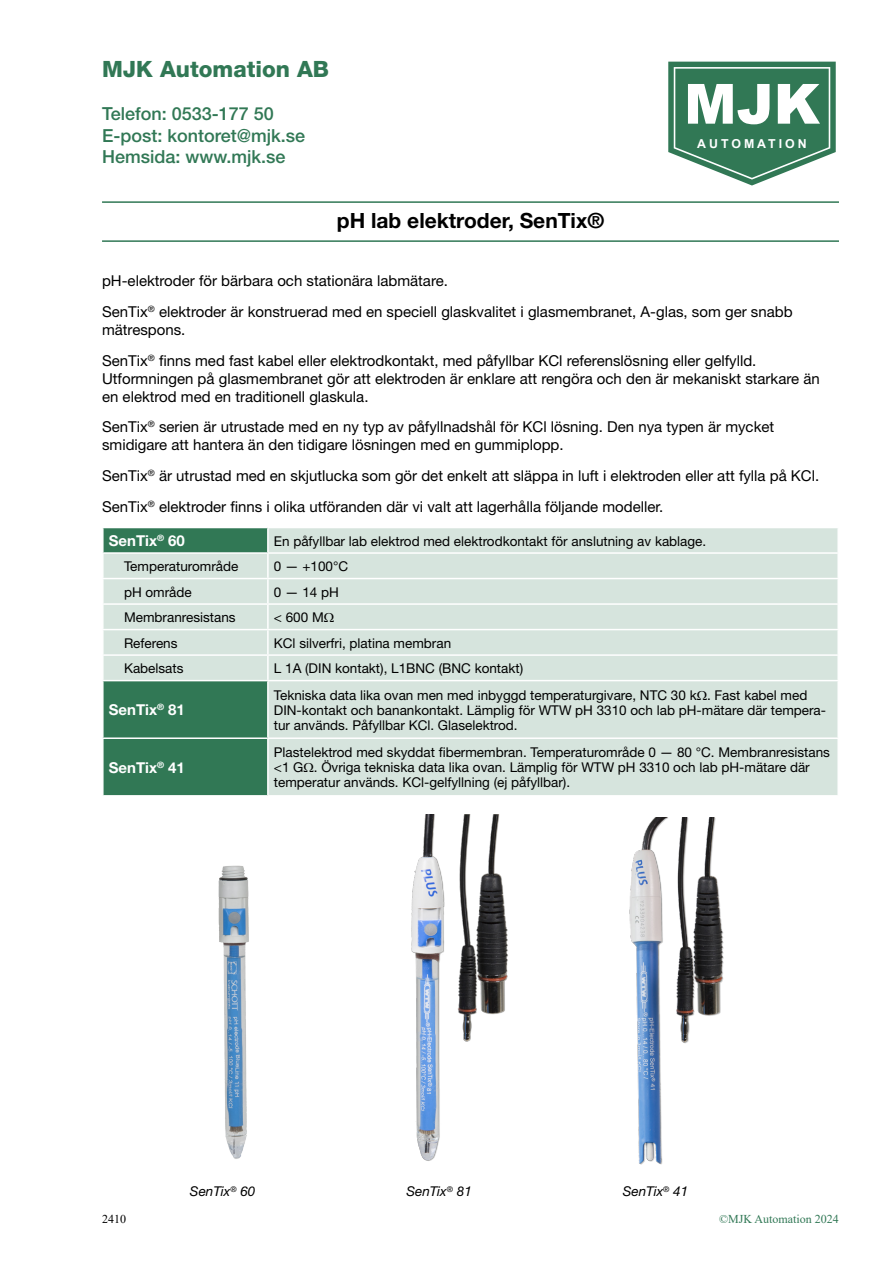
<style>
.page{position:relative;width:893px;height:1263px;background:#fff}
.page>*{position:absolute;margin:0;border:0;box-sizing:border-box;transform-origin:0 0}
.t1{font:900 55.5px "Arial";color:#fff}
.t2{font:800 22.5px "Helvetica Neue";color:#317855}
.t3{font:700 21px "Helvetica Neue";color:#000}
.t4{font:500 18px/21.6px "Helvetica Neue";color:#317855}
.t5{font:15px/30.8px "Helvetica Neue";color:#000}
.t6{font:700 15px "Helvetica Neue";color:#fff}
.t7{font:13.5px/15px "Helvetica Neue";color:#000}
.t8{font:italic 13.5px "Helvetica Neue";color:#000}
.t9{font:700 12.3px "Arial";letter-spacing:.245em;color:#fff}
.t10{font:12px "Times New Roman";color:#317855}
.t11{font:12px "Times New Roman";color:#000}
</style>
<div class="page">
<hr style="left:102px;top:201px;width:737px;height:2px;background:#317855">
<hr style="left:102px;top:240px;width:737px;height:2px;background:#317855">
<svg style="left:668px;top:62px;width:168px;height:123px"></svg>
<img style="left:218px;top:865px;width:31px;height:294px">
<img style="left:411px;top:814px;width:97px;height:347px">
<img style="left:629px;top:817px;width:95px;height:348px">
<svg style="left:104px;top:528px;width:733px;height:267px;background:#c2d7cd"></svg>
<hr style="left:267px;top:528px;width:2px;height:24px;background:#fff">
<hr style="left:102px;top:552px;width:166px;height:2px;background:#fff">
<hr style="left:268px;top:552px;width:571px;height:2px;background:#fff">
<hr style="left:267px;top:554px;width:2px;height:24px;background:#fff">
<hr style="left:102px;top:578px;width:166px;height:1px;background:#fff">
<hr style="left:268px;top:578px;width:571px;height:1px;background:#fff">
<hr style="left:267px;top:579px;width:2px;height:24px;background:#fff">
<hr style="left:102px;top:603px;width:166px;height:2px;background:#fff">
<hr style="left:268px;top:603px;width:571px;height:2px;background:#fff">
<hr style="left:267px;top:605px;width:2px;height:24px;background:#fff">
<hr style="left:102px;top:629px;width:166px;height:1px;background:#fff">
<hr style="left:268px;top:629px;width:571px;height:1px;background:#fff">
<hr style="left:267px;top:630px;width:2px;height:24px;background:#fff">
<hr style="left:102px;top:654px;width:166px;height:2px;background:#fff">
<hr style="left:268px;top:654px;width:571px;height:2px;background:#fff">
<hr style="left:267px;top:656px;width:2px;height:24px;background:#fff">
<hr style="left:102px;top:680px;width:166px;height:1px;background:#fff">
<hr style="left:268px;top:680px;width:571px;height:1px;background:#fff">
<hr style="left:267px;top:681px;width:2px;height:56px;background:#fff">
<hr style="left:102px;top:737px;width:166px;height:2px;background:#fff">
<hr style="left:268px;top:737px;width:571px;height:2px;background:#fff">
<hr style="left:267px;top:739px;width:2px;height:56px;background:#fff">
<svg style="left:324px;top:613px;width:10px;height:9px"></svg>
<svg style="left:697px;top:690px;width:10px;height:10px"></svg>
<svg style="left:304px;top:763px;width:9px;height:9px"></svg>
<h2 class="t2" style="left:102px;top:55px;width:229px">MJK Automation AB</h2>
<p class="t4" style="left:102px;top:103px;width:205px">Telefon: 0533-177 50<br>E-post: kontoret@mjk.se<br>Hemsida: www.mjk.se</p>
<h3 class="t3" style="left:337px;top:208px;width:269px">pH lab elektroder, SenTix®</h3>
<h1 class="t1" style="left:684px;top:64px;width:137px">MJK</h1>
<p class="t9" style="left:697px;top:135px;width:111px">AUTOMATION</p>
<p class="t5" style="left:102px;top:265px;width:692px">pH-elektroder för bärbara och stationära labmätare.<br>SenTix<sup>®</sup> elektroder är konstruerad med en speciell glaskvalitet i glasmembranet, A-glas, som ger snabb</p>
<p class="t5" style="left:102px;top:314px;width:656px">mätrespons.<br>SenTix<sup>®</sup> finns med fast kabel eller elektrodkontakt, med påfyllbar KCl referenslösning eller gelfylld.</p>
<p class="t5" style="left:102px;top:369px;width:719px;line-height:18px">Utformningen på glasmembranet gör att elektroden är enklare att rengöra och den är mekaniskt starkare än en elektrod med en traditionell glaskula.</p>
<p class="t5" style="left:102px;top:418px;width:674px;line-height:18px">SenTix<sup>®</sup> serien är utrustade med en ny typ av påfyllnadshål för KCl lösning. Den nya typen är mycket smidigare att hantera än den tidigare lösningen med en gummiplopp.</p>
<p class="t5" style="left:102px;top:460px;width:719px">SenTix<sup>®</sup> är utrustad med en skjutlucka som gör det enkelt att släppa in luft i elektroden eller att fylla på KCl.<br>SenTix<sup>®</sup> elektroder finns i olika utföranden där vi valt att lagerhålla följande modeller.</p>
<p class="t6" style="left:109px;top:531px;width:78px">SenTix<sup>®</sup> 60</p>
<p class="t7" style="left:274px;top:533px;width:434px">En påfyllbar lab elektrod med elektrodkontakt för anslutning av kablage.</p>
<p class="t7" style="left:124px;top:559px;width:116px">Temperaturområde</p>
<p class="t7" style="left:274px;top:559px;width:76px">0 — +100°C</p>
<p class="t7" style="left:124px;top:584px;width:69px">pH område</p>
<p class="t7" style="left:274px;top:584px;width:67px">0 — 14 pH</p>
<p class="t7" style="left:124px;top:610px;width:113px">Membranresistans</p>
<p class="t7" style="left:274px;top:610px;width:51px">&lt; 600 M</p>
<p class="t7" style="left:124px;top:635px;width:55px">Referens</p>
<p class="t7" style="left:274px;top:635px;width:179px">KCl silverfri, platina membran</p>
<p class="t7" style="left:124px;top:661px;width:61px">Kabelsats</p>
<p class="t7" style="left:274px;top:661px;width:251px">L 1A (DIN kontakt), L1BNC (BNC kontakt)</p>
<p class="t6" style="left:109px;top:701px;width:78px">SenTix<sup>®</sup> 81</p>
<p class="t7" style="left:274px;top:687px;width:554px">Tekniska data lika ovan men med inbyggd temperaturgivare, NTC 30 k . Fast kabel med<br>DIN-kontakt och banankontakt. Lämplig för WTW pH 3310 och lab pH-mätare där tempera&shy;tur används. Påfyllbar KCl. Glaselektrod.</p>
<p class="t6" style="left:109px;top:758px;width:78px">SenTix<sup>®</sup> 41</p>
<p class="t7" style="left:274px;top:745px;width:558px">Plastelektrod med skyddat fibermembran. Temperaturområde 0 — 80 °C. Membranresistans &lt;1 G . Övriga tekniska data lika ovan. Lämplig för WTW pH 3310 och lab pH-mätare där temperatur används. KCl-gelfyllning (ej påfyllbar).</p>
<p class="t8" style="left:190px;top:1183px;width:67px">SenTix<sup>®</sup> 60</p>
<p class="t8" style="left:406px;top:1183px;width:67px">SenTix<sup>®</sup> 81</p>
<p class="t8" style="left:623px;top:1183px;width:67px">SenTix<sup>®</sup> 41</p>
<p class="t11" style="left:102px;top:1211px;width:25px">2410</p>
<p class="t10" style="left:719px;top:1211px;width:121px">©MJK Automation 2024</p>
</div>
